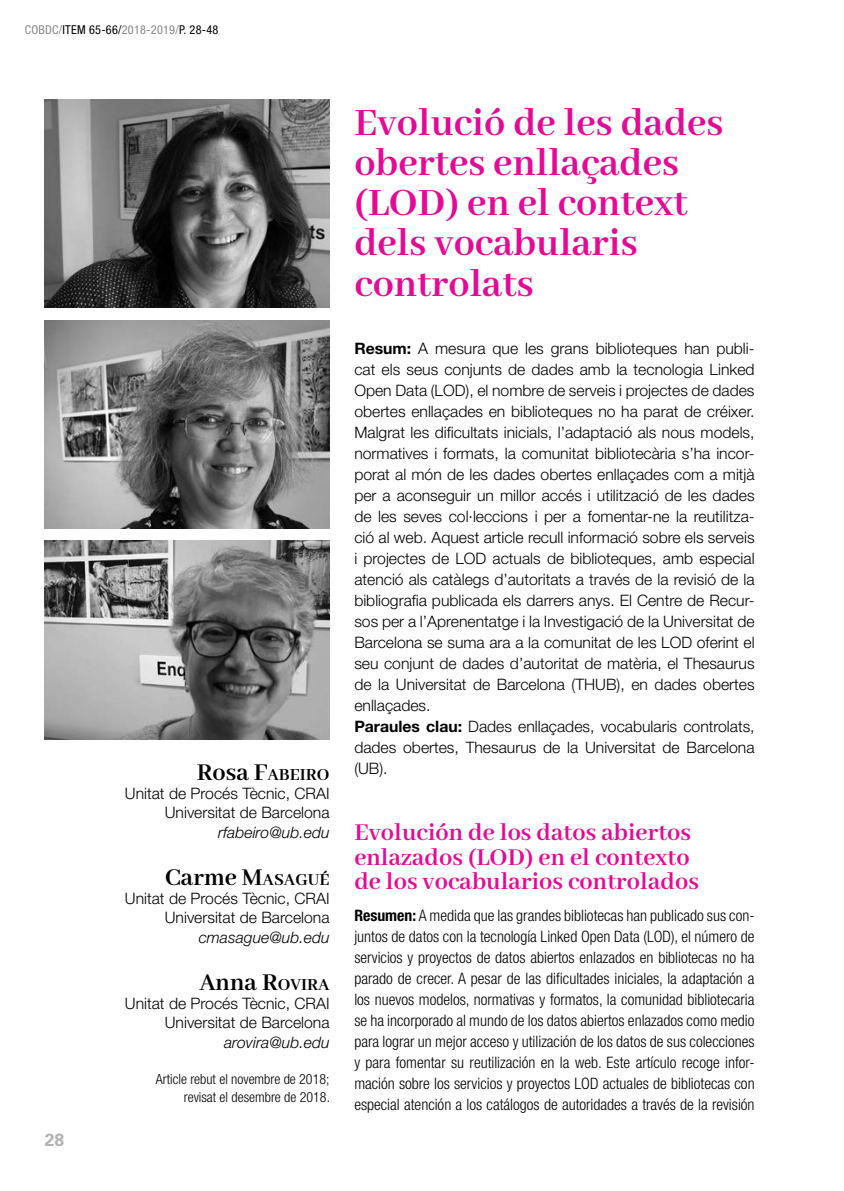
<style>
.page{position:relative;width:844px;height:1191px;background:#fff}
.page>*{position:absolute;margin:0;border:0;box-sizing:border-box;transform-origin:0 0}
.t1{font:700 42px/40.2px "Abhaya Libre";color:#e30b95}
.t2{font:700 26.25px/24.5px "Abhaya Libre";color:#e30b95}
.t3{font:700 18.38px "Abhaya Libre";color:#000}
.t4{font:700 17.5px "Univers LT Std";color:#b3b2b2}
.t5{font:300 15.75px/21px "Helvetica Neue LT Std";color:#000;text-align:right}
.t6{font:300 condensed 15.75px/21px "Helvetica Neue LT Std";color:#000;text-align:justify}
.t7{font:italic 300 15.75px "Helvetica Neue LT Std";color:#000}
.t8{font:300 condensed 14px/17.5px "Helvetica Neue LT Std";color:#000;text-align:right}
.t9{font:condensed 12.25px "Helvetica Neue LT Std";letter-spacing:.02em;color:#000}
.s1{color:#878787}
.s2{font-size:26.25px}
.s3{font-weight:700}
</style>
<div class="page">
<img style="left:45px;top:320px;width:284px;height:208px">
<img style="left:45px;top:99px;width:284px;height:209px">
<img style="left:45px;top:541px;width:284px;height:198px">
<p class="t9" style="left:25px;top:22px;width:195px"><span class="s1">COBDC/</span>ITEM 65-66/<span class="s1">2018-2019/</span>P. 28-48</p>
<p class="t4" style="left:45px;top:1129px;width:21px">28</p>
<p class="t3" style="left:197px;top:764px;width:134px"><span class="s2">Rosa</span> <span class="s2">F</span>ABEIRO</p>
<p class="t5" style="left:125px;top:783px;width:206px;line-height:19.2px">Unitat de Procés Tècnic, CRAI<br>Universitat de Barcelona</p>
<p class="t7" style="left:218px;top:822px;width:113px">rfabeiro@ub.edu</p>
<p class="t3" style="left:165px;top:869px;width:166px"><span class="s2">Carme</span> <span class="s2">M</span>ASAGUÉ</p>
<p class="t5" style="left:125px;top:888px;width:206px;line-height:19.2px">Unitat de Procés Tècnic, CRAI<br>Universitat de Barcelona</p>
<p class="t7" style="left:199px;top:927px;width:132px">cmasague@ub.edu</p>
<p class="t3" style="left:199px;top:974px;width:132px"><span class="s2">Anna</span> <span class="s2">R</span>OVIRA</p>
<p class="t5" style="left:125px;top:993px;width:206px;line-height:19.2px">Unitat de Procés Tècnic, CRAI<br>Universitat de Barcelona</p>
<p class="t7" style="left:224px;top:1032px;width:107px">arovira@ub.edu</p>
<p class="t8" style="left:156px;top:1070px;width:176px">Article rebut el novembre de 2018; revisat el desembre de 2018.</p>
<h1 class="t1" style="left:354px;top:104px;width:370px">Evolució de les dades obertes enllaçades (LOD) en el context dels vocabularis controlats</h1>
<p class="t5" style="left:354px;top:337px;width:402px;text-align:left"><span class="s3">Resum:</span> A mesura que les grans biblioteques han publi&shy;cat els seus conjunts de dades amb la tecnologia Linked Open Data (LOD), el nombre de serveis i projectes de dades obertes enllaçades en biblioteques no ha parat de créixer.<br>Malgrat les dificultats inicials, l’adaptació als nous models, normatives i formats, la comunitat bibliotecària s’ha incor&shy;porat al món de les dades obertes enllaçades com a mitjà per a aconseguir un millor accés i utilització de les dades de les seves col·leccions i per a fomentar-ne la reutilitza&shy;ció al web. Aquest article recull informació sobre els serveis i projectes de LOD actuals de biblioteques, amb especial atenció als catàlegs d’autoritats a través de la revisió de la bibliografia publicada els darrers anys. El Centre de Recur&shy;sos per a l’Aprenentatge i la Investigació de la Universitat de Barcelona se suma ara a la comunitat de les LOD oferint el seu conjunt de dades d’autoritat de matèria, el Thesaurus de la Universitat de Barcelona (THUB), en dades obertes enllaçades.<br><span class="s3">Paraules clau:</span> Dades enllaçades, vocabularis controlats, dades obertes, Thesaurus de la Universitat de Barcelona (UB).</p>
<h2 class="t2" style="left:354px;top:821px;width:346px">Evolución de los datos abiertos enlazados (LOD) en el contexto de los vocabularios controlados</h2>
<p class="t6" style="left:354px;top:904px;width:402px"><span class="s3">Resumen:</span> A medida que las grandes bibliotecas han publicado sus con&shy;juntos de datos con la tecnología Linked Open Data (LOD), el número de servicios y proyectos de datos abiertos enlazados en bibliotecas no ha parado de crecer. A pesar de las dificultades iniciales, la adaptación a los nuevos modelos, normativas y formatos, la comunidad bibliotecaria se ha incorporado al mundo de los datos abiertos enlazados como medio para lograr un mejor acceso y utilización de los datos de sus colecciones y para fomentar su reutilización en la web. Este artículo recoge infor&shy;mación sobre los servicios y proyectos LOD actuales de bibliotecas con especial atención a los catálogos de autoridades a través de la revisión</p>
</div>
